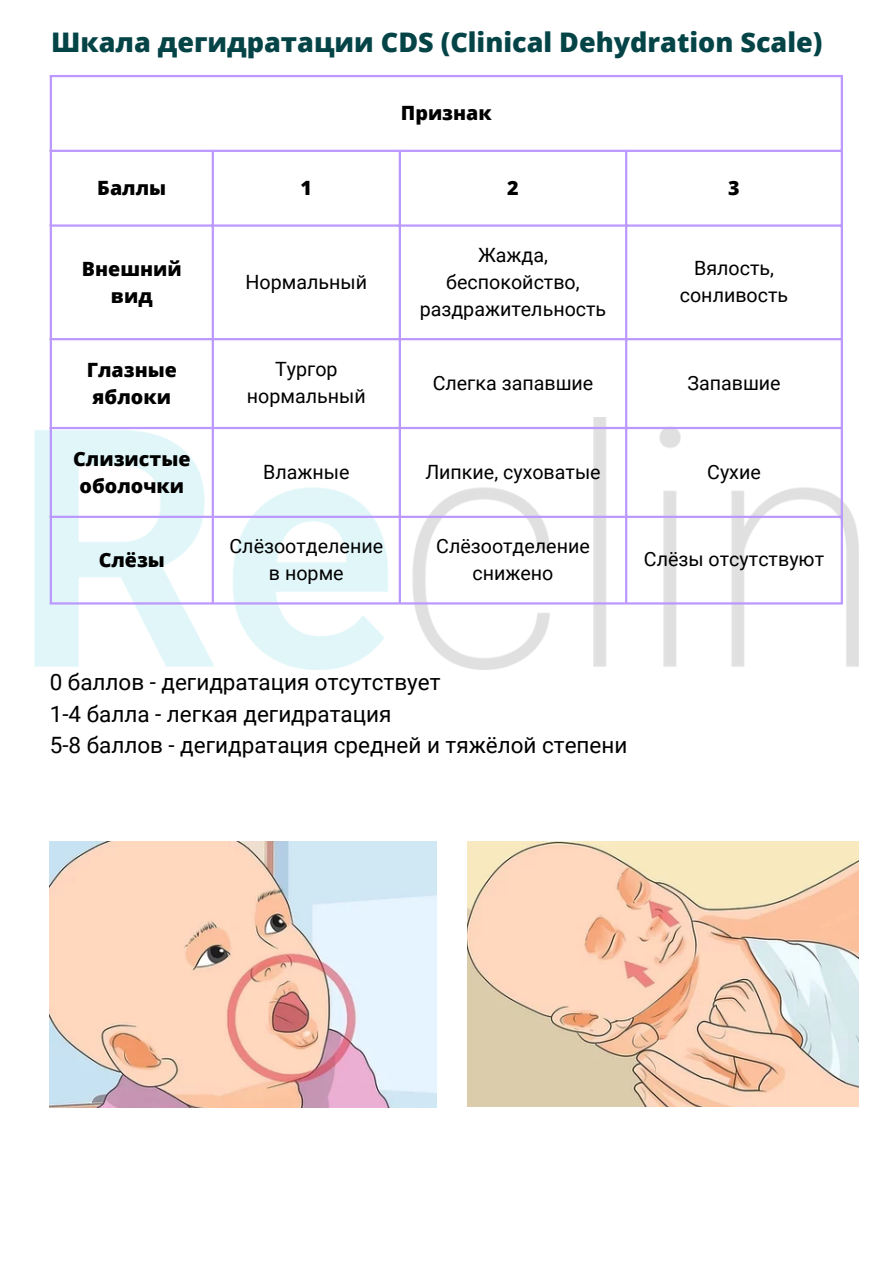
<style>
.page{position:relative;width:893px;height:1264px;background:#fff}
.page>*{position:absolute;margin:0;border:0;box-sizing:border-box;transform-origin:0 0}
.t1{font:800 27px "Open Sans";color:#044447}
.t2{font:22.5px/31.5px "Roboto";color:#000}
.t3{font:19.65px/27px "Roboto";color:#000;text-align:center}
.t4{font:800 19.65px/27px "Open Sans";color:#000;text-align:center}
</style>
<div class="page">
<img style="left:34px;top:417px;width:824px;height:252px">
<hr style="left:50px;top:77px;width:2px;height:525px;background:#b9f">
<hr style="left:212px;top:152px;width:2px;height:450px;background:#b9f">
<hr style="left:398px;top:152px;width:3px;height:450px;background:#b9f">
<hr style="left:625px;top:152px;width:2px;height:450px;background:#b9f">
<hr style="left:840px;top:77px;width:2px;height:525px;background:#b9f">
<hr style="left:50px;top:75px;width:792px;height:2px;background:#b9f">
<hr style="left:50px;top:150px;width:792px;height:2px;background:#b9f">
<hr style="left:50px;top:224px;width:792px;height:3px;background:#b9f">
<hr style="left:50px;top:338px;width:792px;height:2px;background:#b9f">
<hr style="left:50px;top:427px;width:792px;height:2px;background:#b9f">
<hr style="left:50px;top:515px;width:792px;height:3px;background:#b9f">
<hr style="left:50px;top:602px;width:792px;height:2px;background:#b9f">
<img style="left:50px;top:841px;width:386px;height:266px">
<img style="left:467px;top:841px;width:391px;height:265px">
<h1 class="t1" style="left:51px;top:23px;width:772px">Шкала дегидратации CDS (Clinical Dehydration Scale)</h1>
<p class="t4" style="left:401px;top:99px;width:92px">Признак</p>
<p class="t4" style="left:97px;top:173px;width:70px">Баллы</p>
<p class="t4" style="left:300px;top:173px;width:13px">1</p>
<p class="t4" style="left:507px;top:173px;width:13px">2</p>
<p class="t4" style="left:728px;top:173px;width:13px">3</p>
<p class="t4" style="left:82px;top:255px;width:101px">Внешний вид</p>
<p class="t3" style="left:245px;top:268px;width:123px">Нормальный</p>
<p class="t4" style="left:87px;top:356px;width:92px">Глазные яблоки</p>
<p class="t3" style="left:247px;top:356px;width:120px">Тургор нормальный</p>
<p class="t3" style="left:419px;top:241px;width:188px">Жажда, беспокойство, раздражительность</p>
<p class="t3" style="left:679px;top:255px;width:110px">Вялость, сонливость</p>
<p class="t3" style="left:432px;top:369px;width:162px">Слегка запавшие</p>
<p class="t3" style="left:687px;top:369px;width:95px">Запавшие</p>
<p class="t4" style="left:73px;top:445px;width:119px">Слизистые оболочки</p>
<p class="t4" style="left:99px;top:546px;width:68px">Слёзы</p>
<p class="t3" style="left:263px;top:458px;width:88px">Влажные</p>
<p class="t3" style="left:425px;top:458px;width:177px">Липкие, суховатые</p>
<p class="t3" style="left:707px;top:458px;width:55px">Сухие</p>
<p class="t3" style="left:229px;top:532px;width:155px">Слёзоотделение в норме</p>
<p class="t3" style="left:436px;top:532px;width:155px">Слёзоотделение снижено</p>
<p class="t3" style="left:644px;top:546px;width:182px">Слёзы отсутствуют</p>
<p class="t2" style="left:50px;top:667px;width:579px">0 баллов - дегидратация отсутствует<br>1-4 балла - легкая дегидратация<br>5-8 баллов - дегидратация средней и тяжёлой степени</p>
</div>
